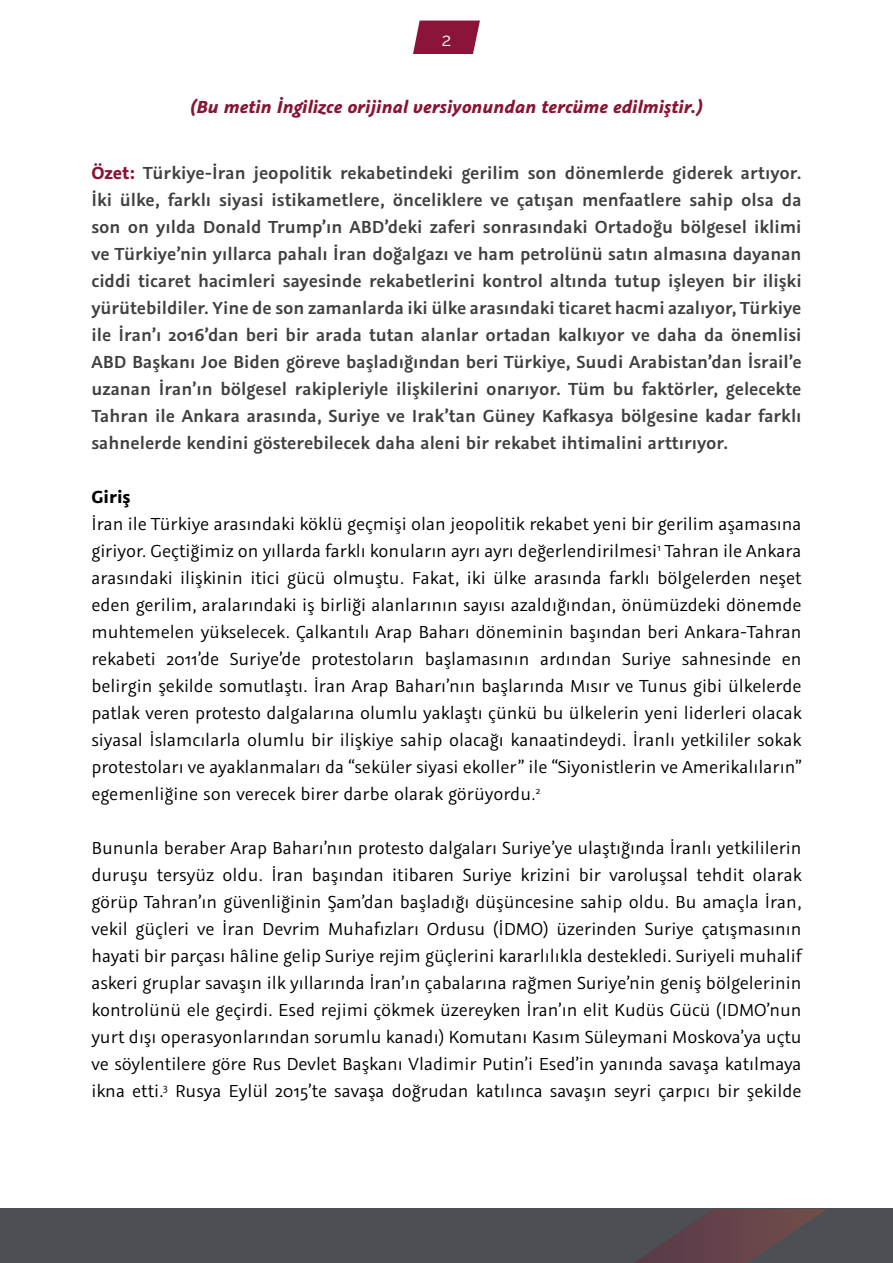
<style>
.page{position:relative;width:893px;height:1263px;background:#fff}
.page>*{position:absolute;margin:0;border:0;box-sizing:border-box;transform-origin:0 0}
.t1{font:19.5px/27px "Graublau Sans";color:#000;text-align:justify}
.t2{font:600 19.5px/27px "Graublau Sans";color:#404040;text-align:justify}
.t3{font:italic 700 19.5px "Graublau Sans";color:#881534}
.t4{font:700 19.5px "Graublau Sans";color:#000}
.t5{font:18px "Raleway";color:#fff}
.s1{font-weight:700;color:#881534}
</style>
<div class="page">
<svg style="left:413px;top:21px;width:67px;height:33px;background:#962c4c"></svg>
<div style="left:0;top:1209px;width:893px;height:54px;background:#4c4f53"></div>
<svg style="left:634px;top:1209px;width:192px;height:54px"></svg>
<p class="t5" style="left:442px;top:29px;width:11px">2</p>
<p class="t3" style="left:190px;top:95px;width:514px">(Bu metin İngilizce orijinal versiyonundan tercüme edilmiştir.)</p>
<p class="t2" style="left:91px;top:159px;width:712px"><span class="s1">Özet:</span> Türkiye-İran jeopolitik rekabetindeki gerilim son dönemlerde giderek artıyor.<br>İki ülke, farklı siyasi istikametlere, önceliklere ve çatışan menfaatlere sahip olsa da son on yılda Donald Trump’ın ABD’deki zaferi sonrasındaki Ortadoğu bölgesel iklimi ve Türkiye’nin yıllarca pahalı İran doğalgazı ve ham petrolünü satın almasına dayanan ciddi ticaret hacimleri sayesinde rekabetlerini kontrol altında tutup işleyen bir ilişki yürütebildiler. Yine de son zamanlarda iki ülke arasındaki ticaret hacmi azalıyor, Türkiye ile İran’ı 2016’dan beri bir arada tutan alanlar ortadan kalkıyor ve daha da önemlisi ABD Başkanı Joe Biden göreve başladığından beri Türkiye, Suudi Arabistan’dan İsrail’e uzanan İran’ın bölgesel rakipleriyle ilişkilerini onarıyor. Tüm bu faktörler, gelecekte Tahran ile Ankara arasında, Suriye ve Irak’tan Güney Kafkasya bölgesine kadar farklı sahnelerde kendini gösterebilecek daha aleni bir rekabet ihtimalini arttırıyor.</p>
<p class="t4" style="left:91px;top:484px;width:41px">Giriş</p>
<p class="t1" style="left:91px;top:510px;width:712px">İran ile Türkiye arasındaki köklü geçmişi olan jeopolitik rekabet yeni bir gerilim aşamasına giriyor. Geçtiğimiz on yıllarda farklı konuların ayrı ayrı değerlendirilmesi<sup>1</sup> Tahran ile Ankara arasındaki ilişkinin itici gücü olmuştu. Fakat, iki ülke arasında farklı bölgelerden neşet eden gerilim, aralarındaki iş birliği alanlarının sayısı azaldığından, önümüzdeki dönemde muhtemelen yükselecek. Çalkantılı Arap Baharı döneminin başından beri Ankara-Tahran rekabeti 2011’de Suriye’de protestoların başlamasının ardından Suriye sahnesinde en belirgin şekilde somutlaştı. İran Arap Baharı’nın başlarında Mısır ve Tunus gibi ülkelerde patlak veren protesto dalgalarına olumlu yaklaştı çünkü bu ülkelerin yeni liderleri olacak siyasal İslamcılarla olumlu bir ilişkiye sahip olacağı kanaatindeydi. İranlı yetkililer sokak protestoları ve ayaklanmaları da “seküler siyasi ekoller” ile “Siyonistlerin ve Amerikalıların” egemenliğine son verecek birer darbe olarak görüyordu.<sup>2</sup></p>
<p class="t1" style="left:91px;top:834px;width:712px">Bununla beraber Arap Baharı’nın protesto dalgaları Suriye’ye ulaştığında İranlı yetkililerin duruşu tersyüz oldu. İran başından itibaren Suriye krizini bir varoluşsal tehdit olarak görüp Tahran’ın güvenliğinin Şam’dan başladığı düşüncesine sahip oldu. Bu amaçla İran, vekil güçleri ve İran Devrim Muhafızları Ordusu (İDMO) üzerinden Suriye çatışmasının hayati bir parçası hâline gelip Suriye rejim güçlerini kararlılıkla destekledi. Suriyeli muhalif askeri gruplar savaşın ilk yıllarında İran’ın çabalarına rağmen Suriye’nin geniş bölgelerinin kontrolünü ele geçirdi. Esed rejimi çökmek üzereyken İran’ın elit Kudüs Gücü (IDMO’nun yurt dışı operasyonlarından sorumlu kanadı) Komutanı Kasım Süleymani Moskova’ya uçtu ve söylentilere göre Rus Devlet Başkanı Vladimir Putin’i Esed’in yanında savaşa katılmaya ikna etti.<sup>3</sup> Rusya Eylül 2015’te savaşa doğrudan katılınca savaşın seyri çarpıcı bir şekilde</p>
</div>
